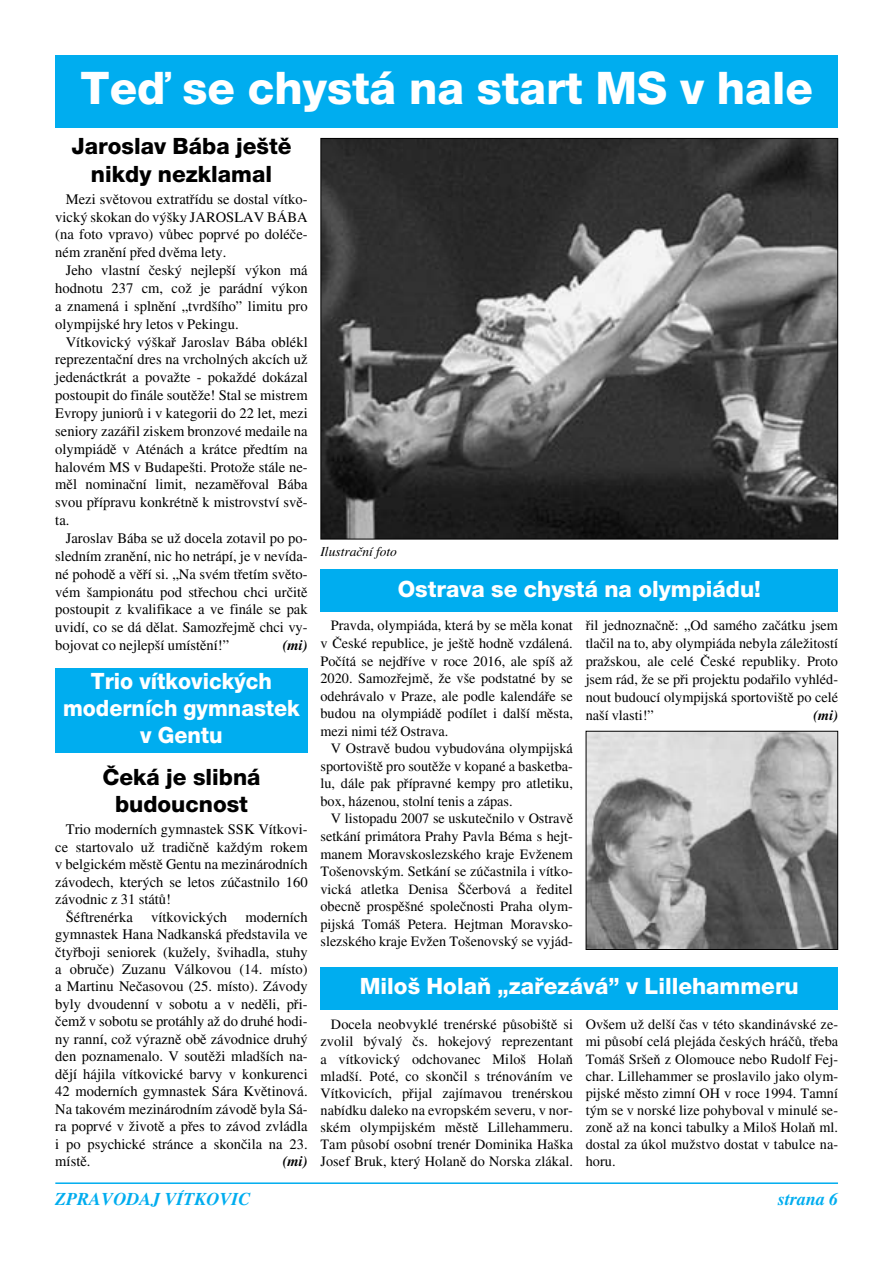
<style>
.page{position:relative;width:893px;height:1262px;background:#fff}
.page>*{position:absolute;margin:0;border:0;box-sizing:border-box;transform-origin:0 0}
.t1{font:800 45px "Helvetica Neue CE";color:#fff}
.t2{font:800 22.5px "Helvetica Neue CE";color:#fff}
.t3{font:800 22.5px/27.5px "Helvetica Neue CE";color:#000;text-align:center}
.t4{font:800 22.5px/27px "Helvetica Neue CE";color:#fff;text-align:center;scale:.95 1}
.t5{font:italic 700 18px "Times CE";color:#00adef}
.t6{font:14.55px/17.9px "Times CE";color:#000;text-align:justify}
.t7{font:italic 700 14.55px "Times CE";color:#000}
.t8{font:14.25px/17.1px "Times CE";color:#000;text-align:justify}
.t9{font:italic 700 14.25px "Times CE";color:#000}
.t10{font:italic 13.5px "Times CE";color:#000}
</style>
<div class="page">
<hr style="left:55px;top:1182px;width:783px;height:2px;background:#00adef">
<div style="left:55px;top:55px;width:783px;height:73px;background:#00adef"></div>
<div style="left:55px;top:668px;width:253px;height:84px;background:#00adef"></div>
<div style="left:320px;top:569px;width:518px;height:43px;background:#00adef"></div>
<div style="left:320px;top:966px;width:518px;height:43px;background:#00adef"></div>
<img style="left:322px;top:140px;width:514px;height:397px">
<img style="left:587px;top:733px;width:249px;height:214px">
<div style="left:585px;top:731px;width:253px;height:218px;border:1px solid #000"></div>
<h1 class="t1" style="left:81px;top:72px;width:733px">Teì se chystá na start MS v hale</h1>
<h2 class="t3" style="left:72px;top:135px;width:221px">Jaroslav Bába je‰tû nikdy nezklamal</h2>
<p class="t6" style="left:55px;top:191px;width:254px;text-indent:10px">Mezi svûtovou extratfiídu se dostal vítko&shy;vick˘ skokan do v˘‰ky JAROSLAV BÁBA (na foto vpravo) vÛbec poprvé po doléãe&shy;ném zranûní pfied dvûma lety.</p>
<p class="t6" style="left:55px;top:263px;width:254px;text-indent:10px">Jeho vlastní ãesk˘ nejlep‰í v˘kon má hodnotu 237 cm, coÏ je parádní v˘kon a znamená i splnûní „tvrd‰ího” limitu pro olympijské hry letos v Pekingu.</p>
<p class="t6" style="left:55px;top:334px;width:254px;text-indent:10px">Vítkovick˘ v˘‰kafi Jaroslav Bába oblékl reprezentaãní dres na vrcholn˘ch akcích uÏ jedenáctkrát a povaÏte - pokaÏdé dokázal postoupit do finále soutûÏe! Stal se mistrem Evropy juniorÛ i v kategorii do 22 let, mezi seniory zazáfiil ziskem bronzové medaile na olympiádû v Aténách a krátce pfiedtím na halovém MS v Budape‰ti. ProtoÏe stále ne&shy;mûl nominaãní limit, nezamûfioval Bába svou pfiípravu konkrétnû k mistrovství svû&shy;ta.</p>
<p class="t6" style="left:55px;top:531px;width:254px;text-indent:10px">Jaroslav Bába se uÏ docela zotavil po po&shy;sledním zranûní, nic ho netrápí, je v nevída&shy;né pohodû a vûfií si. „Na svém tfietím svûto&shy;vém ‰ampionátu pod stfiechou chci urãitû postoupit z kvalifikace a ve finále se pak uvidí, co se dá dûlat. Samozfiejmû chci vy&shy;bojovat co nejlep‰í umístûní!”</p>
<p class="t7" style="left:283px;top:639px;width:27px">(mi)</p>
<h2 class="t4" style="left:63px;top:670px;width:251px">Trio vítkovick˘ch moderních gymnastek v Gentu</h2>
<h2 class="t3" style="left:102px;top:766px;width:160px;line-height:27px">âeká je slibná budoucnost</h2>
<p class="t6" style="left:66px;top:822px;width:243px">Trio moderních gymnastek SSK Vítkovi-</p>
<p class="t6" style="left:55px;top:839px;width:254px">ce startovalo uÏ tradiãnû kaÏd˘m rokem</p>
<p class="t6" style="left:55px;top:857px;width:254px">v belgickém mûstû Gentu na mezinárodních</p>
<p class="t6" style="left:55px;top:874px;width:254px">závodech, kter˘ch se letos zúãastnilo 160</p>
<p class="t6" style="left:55px;top:892px;width:117px">závodnic z 31 státÛ!</p>
<p class="t6" style="left:66px;top:909px;width:69px">·éftrenérka</p>
<p class="t6" style="left:151px;top:909px;width:77px">vítkovick˘ch</p>
<p class="t6" style="left:55px;top:909px;width:254px;line-height:17.4px;text-indent:190px">moderních gymnastek Hana Nadkanská pfiedstavila ve ãtyfiboji seniorek (kuÏely, ‰vihadla, stuhy a obruãe) Zuzanu Válkovou (14. místo) a Martinu Neãasovou (25. místo). Závody byly dvoudenní v sobotu a v nedûli, pfii&shy;ãemÏ v sobotu se protáhly aÏ do druhé hodi&shy;ny ranní, coÏ v˘raznû obû závodnice druh˘ den poznamenalo. V soutûÏi mlad‰ích na&shy;dûjí hájila vítkovické barvy v konkurenci 42 moderních gymnastek Sára Kvûtinová.<br>Na takovém mezinárodním závodû byla Sá&shy;ra poprvé v Ïivotû a pfies to závod zvládla i po psychické stránce a skonãila na 23. místû.</p>
<p class="t7" style="left:283px;top:1155px;width:27px">(mi)</p>
<p class="t10" style="left:320px;top:546px;width:78px">Ilustraãní foto</p>
<h2 class="t2" style="left:397px;top:580px;width:365px">Ostrava se chystá na olympiádu!</h2>
<p class="t8" style="left:320px;top:618px;width:254px;line-height:17.5px;text-indent:10px">Pravda, olympiáda, která by se mûla konat v âeské republice, je je‰tû hodnû vzdálená.<br>Poãítá se nejdfiíve v roce 2016, ale spí‰ aÏ 2020. Samozfiejmû, Ïe v‰e podstatné by se odehrávalo v Praze, ale podle kalendáfie se budou na olympiádû podílet i dal‰í mûsta, mezi nimi téÏ Ostrava.</p>
<p class="t8" style="left:320px;top:741px;width:254px;line-height:17.5px;text-indent:10px">V Ostravû budou vybudována olympijská sportovi‰tû pro soutûÏe v kopané a basketba&shy;lu, dále pak pfiípravné kempy pro atletiku, box, házenou, stolní tenis a zápas.</p>
<p class="t8" style="left:320px;top:811px;width:254px;line-height:17.5px;text-indent:10px">V listopadu 2007 se uskuteãnilo v Ostravû setkání primátora Prahy Pavla Béma s hejt&shy;manem Moravskoslezského kraje EvÏenem To‰enovsk˘m. Setkání se zúãastnila i vítko&shy;vická atletka Denisa ·ãerbová a fieditel obecnû prospû‰né spoleãnosti Praha olym&shy;pijská Tomá‰ Petera. Hejtman Moravsko&shy;slezského kraje EvÏen To‰enovsk˘ se vyjád-</p>
<p class="t8" style="left:585px;top:618px;width:254px;line-height:17.9px">fiil jednoznaãnû: „Od samého zaãátku jsem tlaãil na to, aby olympiáda nebyla záleÏitostí praÏskou, ale celé âeské republiky. Proto jsem rád, Ïe se pfii projektu podafiilo vyhléd&shy;nout budoucí olympijská sportovi‰tû po celé na‰í vlasti!”</p>
<p class="t9" style="left:813px;top:709px;width:26px">(mi)</p>
<h2 class="t2" style="left:360px;top:978px;width:440px">Milo‰ HolaÀ „zafiezává” v Lillehammeru</h2>
<p class="t8" style="left:320px;top:1017px;width:254px;text-indent:10px">Docela neobvyklé trenérské pÛsobi‰tû si zvolil b˘val˘ ãs. hokejov˘ reprezentant a vítkovick˘ odchovanec Milo‰ HolaÀ mlad‰í. Poté, co skonãil s trénováním ve Vítkovicích, pfiijal zajímavou trenérskou nabídku daleko na evropském severu, v nor&shy;ském olympijském mûstû Lillehammeru.<br>Tam pÛsobí osobní trenér Dominika Ha‰ka Josef Bruk, kter˘ Holanû do Norska zlákal.</p>
<p class="t8" style="left:585px;top:1017px;width:254px">Ov‰em uÏ del‰í ãas v této skandinávské ze&shy;mi pÛsobí celá plejáda ãesk˘ch hráãÛ, tfieba Tomá‰ Sr‰eÀ z Olomouce nebo Rudolf Fej&shy;char. Lillehammer se proslavilo jako olym&shy;pijské mûsto zimní OH v roce 1994. Tamní t˘m se v norské lize pohyboval v minulé se&shy;zonû aÏ na konci tabulky a Milo‰ HolaÀ ml. dostal za úkol muÏstvo dostat v tabulce na&shy;horu.</p>
<p class="t5" style="left:55px;top:1191px;width:197px">ZPRAVODAJ VÍTKOVIC</p>
<p class="t5" style="left:778px;top:1191px;width:62px">strana 6</p>
</div>
